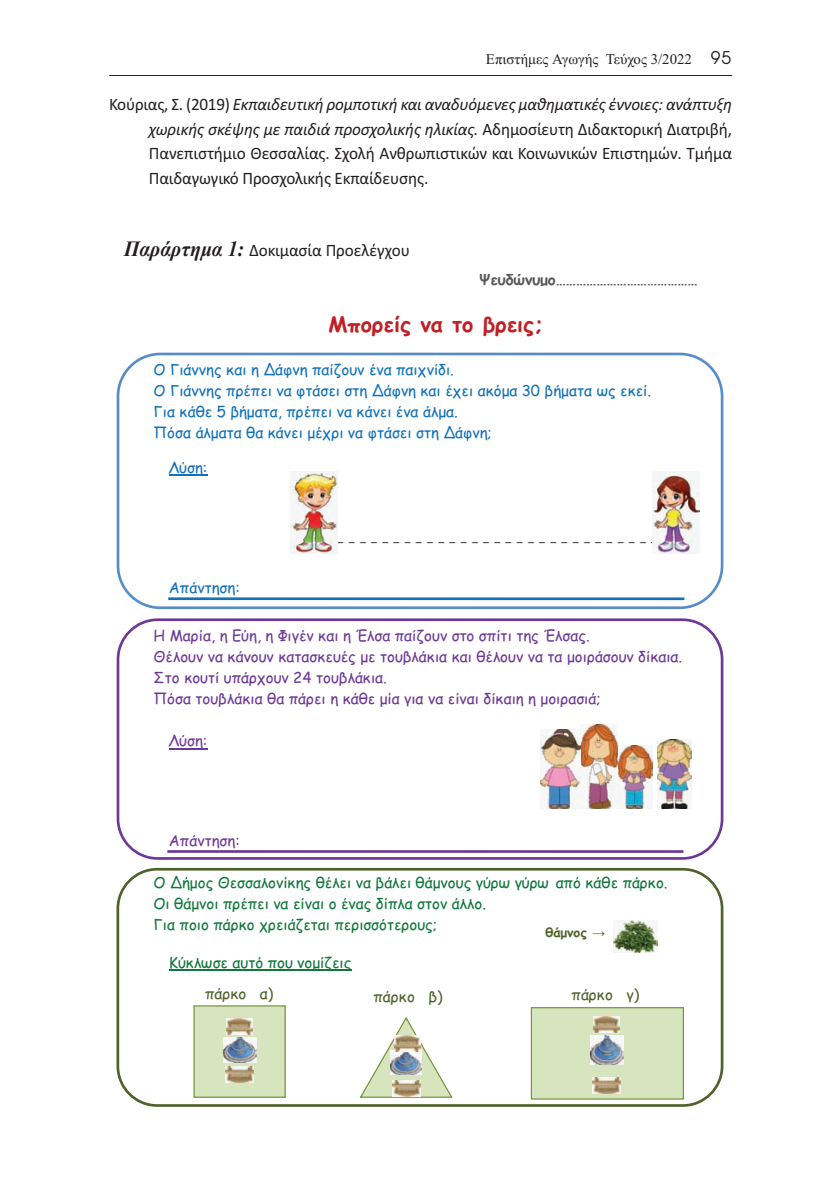
<style>
.page{position:relative;width:839px;height:1186px;background:#fff}
.page>*{position:absolute;margin:0;border:0;box-sizing:border-box;transform-origin:0 0}
.t1{font:700 21.53px "Comic Sans MS";color:#c02025}
.t2{font:17.5px/24.5px "Calibri";letter-spacing:-.01em;color:#231f20;text-align:justify}
.t3{font:15.05px/21px "Comic Sans MS";color:#6e3896}
.t4{font:15.05px/21px "Comic Sans MS";color:#1371b9}
.t5{font:15.05px/21px "Comic Sans MS";color:#11773c}
.t6{font:700 15.05px "Comic Sans MS";color:#5a5a5a}
.t7{font:15.05px "Comic Sans MS";color:#4f622b}
.t8{font:14.88px "Times New Roman";color:#231f20}
.t9{font:700 12.95px "Comic Sans MS";letter-spacing:.005em;color:#4f622b}
.t10{font:11.9px "Calibri";color:#050504}
.s1{font-family:"Mg Avant GUC Pol Normal";font-size:17.5px}
.s2{font-style:italic}
.s3{font-family:"Times New Roman";font-weight:700;font-style:italic;font-size:21.88px}
.s4{font-family:"Times New Roman"}
</style>
<div class="page">
<hr style="left:109px;top:75px;width:623px;height:1px;background:#231f20">
<hr style="left:169px;top:475px;width:38px;height:1px;background:#1371b9">
<hr style="left:169px;top:748px;width:38px;height:1px;background:#6e3896">
<hr style="left:169px;top:970px;width:182px;height:1px;background:#11773c">
<div style="left:117px;top:353px;width:606px;height:256px;border:3px solid #588cc9;border-radius:42px"></div>
<div style="left:116px;top:868px;width:607px;height:239px;border:3px solid #4f622b;border-radius:39px"></div>
<svg style="left:359px;top:1017px;width:94px;height:81px"></svg>
<div style="left:194px;top:1006px;width:91px;height:91px;background:#d6e5bd"></div>
<div style="left:193px;top:1005px;width:93px;height:93px;border:1px solid #77943c"></div>
<div style="left:531px;top:1008px;width:152px;height:91px;background:#d6e5bd"></div>
<div style="left:531px;top:1007px;width:153px;height:92px;border:1px solid #77943c"></div>
<img style="left:224px;top:1037px;width:32px;height:25px">
<img style="left:390px;top:1051px;width:31px;height:24px">
<img style="left:590px;top:1035px;width:33px;height:30px">
<img style="left:226px;top:1018px;width:27px;height:16px">
<img style="left:226px;top:1067px;width:27px;height:16px">
<img style="left:593px;top:1016px;width:26px;height:17px">
<img style="left:394px;top:1035px;width:26px;height:16px">
<img style="left:392px;top:1080px;width:28px;height:16px">
<img style="left:592px;top:1078px;width:28px;height:16px">
<div style="left:117px;top:618px;width:606px;height:242px;border:3px solid #6e3896;border-radius:40px"></div>
<img style="left:618px;top:745px;width:34px;height:64px">
<img style="left:581px;top:725px;width:37px;height:84px">
<img style="left:657px;top:740px;width:34px;height:69px">
<img style="left:540px;top:729px;width:41px;height:80px">
<hr style="left:168px;top:597px;width:516px;height:3px;background:#1371b9">
<img style="left:291px;top:471px;width:47px;height:82px">
<img style="left:652px;top:471px;width:47px;height:82px">
<hr style="left:167px;top:850px;width:516px;height:3px;background:#6e3896">
<img style="left:613px;top:920px;width:44px;height:33px">
<p class="t8" style="left:486px;top:50px;width:247px">Επιστήμες Αγωγής Τεύχος 3/2022 <span class="s1">95</span></p>
<p class="t2" style="left:149px;top:92px;width:585px;text-indent:-40px">Κούριας, Σ. (2019) <span class="s2">Εκπαιδευτική ρομποτική και αναδυόμενες μαθηματικές έννοιες: ανάπτυξη χωρικής σκέψης με παιδιά προσχολικής ηλικίας.</span> Αδημοσίευτη Διδακτορική Διατριβή, Πανεπιστήμιο Θεσσαλίας. Σχολή Ανθρωπιστικών και Κοινωνικών Επιστημών. Τμήμα Παιδαγωγικό Προσχολικής Εκπαίδευσης.</p>
<p class="t2" style="left:124px;top:237px;width:287px"><span class="s3">Παράρτημα 1:</span> Δοκιμασία Προελέγχου</p>
<p class="t6" style="left:479px;top:268px;width:219px">Ψευδώνυμο……………………………………</p>
<p class="t1" style="left:328px;top:308px;width:216px">Μπορείς να το βρεις;</p>
<p class="t4" style="left:154px;top:359px;width:499px">Ο Γιάννης και η Δάφνη παίζουν ένα παιχνίδι.<br>Ο Γιάννης πρέπει να φτάσει στη Δάφνη και έχει ακόμα 30 βήματα ως εκεί.<br>Για κάθε 5 βήματα, πρέπει να κάνει ένα άλμα.<br>Πόσα άλματα θα κάνει μέχρι να φτάσει στη Δάφνη;</p>
<p class="t4" style="left:169px;top:456px;width:40px">Λύση:</p>
<p class="t10" style="left:337px;top:530px;width:332px">_ _ _ _ _ _ _ _ _ _ _ _ _ _ _ _ _ _ _ _ _ _ _ _ _ _ _ _ _ _</p>
<p class="t4" style="left:169px;top:576px;width:72px">Απάντηση:</p>
<p class="t3" style="left:154px;top:625px;width:530px">Η Μαρία, η Εύη, η Φιγέν και η Έλσα παίζουν στο σπίτι της Έλσας.<br>Θέλουν να κάνουν κατασκευές με τουβλάκια και θέλουν να τα μοιράσουν δίκαια.<br>Στο κουτί υπάρχουν 24 τουβλάκια.<br>Πόσα τουβλάκια θα πάρει η κάθε μία για να είναι δίκαιη η μοιρασιά;</p>
<p class="t3" style="left:169px;top:729px;width:40px">Λύση:</p>
<p class="t3" style="left:169px;top:830px;width:72px">Απάντηση:</p>
<p class="t5" style="left:154px;top:871px;width:515px">Ο Δήμος Θεσσαλονίκης θέλει να βάλει θάμνους γύρω γύρω από κάθε πάρκο.<br>Οι θάμνοι πρέπει να είναι ο ένας δίπλα στον άλλο.<br>Για ποιο πάρκο χρειάζεται περισσότερους;</p>
<p class="t5" style="left:169px;top:951px;width:184px">Κύκλωσε αυτό που νομίζεις</p>
<p class="t9" style="left:545px;top:923px;width:61px">θάμνος <span class="s4">→</span></p>
<p class="t7" style="left:205px;top:982px;width:70px">πάρκο α)</p>
<p class="t7" style="left:373px;top:986px;width:71px">πάρκο β)</p>
<p class="t7" style="left:571px;top:983px;width:69px">πάρκο γ)</p>
</div>
